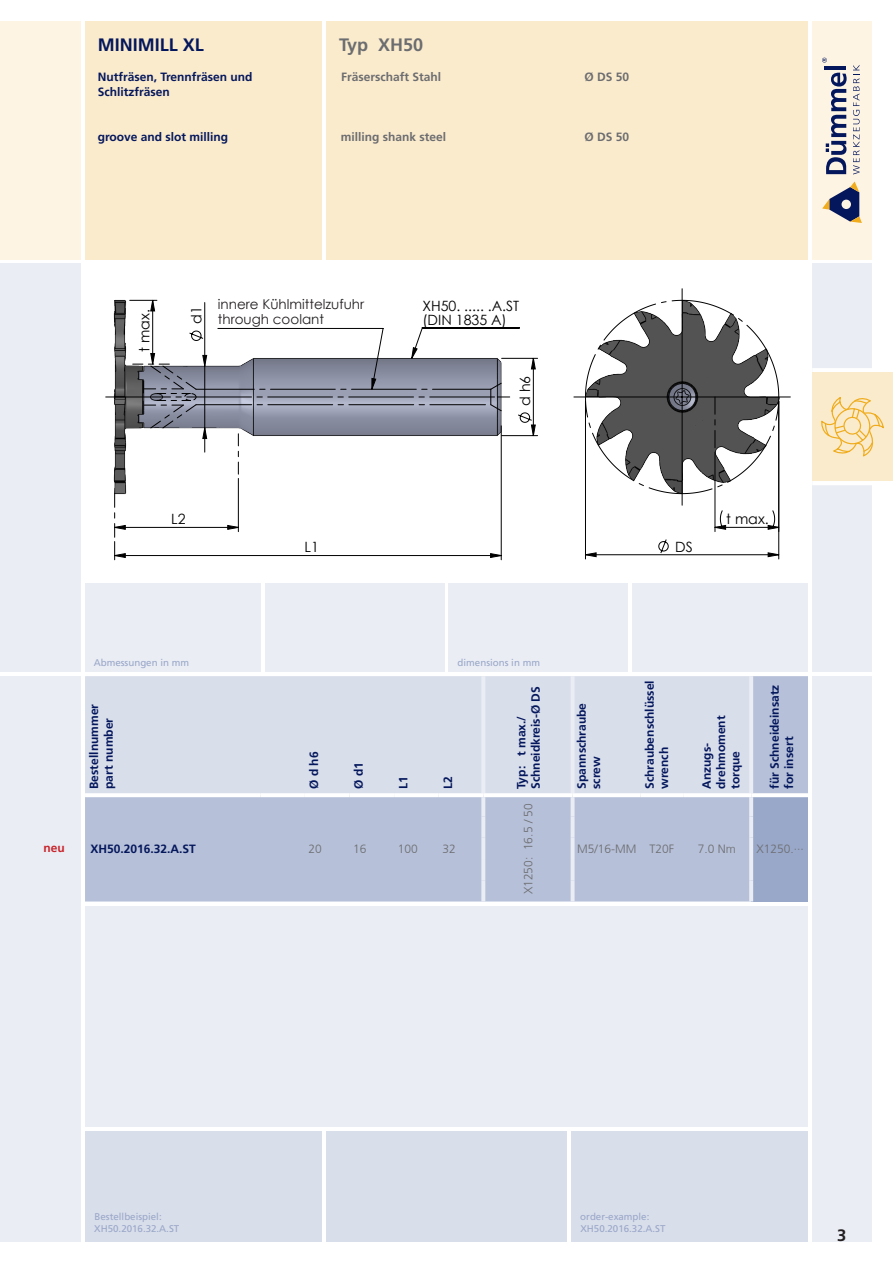
<style>
.page{position:relative;width:893px;height:1263px;background:#fff}
.page>*{position:absolute;margin:0;border:0;box-sizing:border-box;transform-origin:0 0}
.Typ__Dü_Blau_100{font:700 18px "Frutiger LT Com";color:#04175c}
.Typ_Bezeichnung__Dü{font:700 18px "Frutiger LT Com";color:#6c6d70}
.Pagina{font:700 16.5px "Frutiger LT Com";color:#231f20}
.t1{font:14.1px/13.8px "Century Gothic";color:#000}
.Bemaßung_Zeichnung_9{font:13.5px "Century Gothic";color:#231f20}
.Tabelle_Artikelnr__D{font:700 12px/14.4px "Frutiger LT Com";color:#04175c}
.Typ_Info__Dü_Blau_10{font:700 12px "Frutiger LT Com";color:#04175c}
.Typ_Info__Dü_sch_70{font:700 12px "Frutiger LT Com";color:#6c6d70}
.TabelleMaße_mittig{font:300 12px "Frutiger LT Com";color:#6c6d70}
.TabelleMaße_linksbue{font:300 12px "Frutiger LT Com";color:#6c6d70}
.Tabelle_NEU_rot_Prod{font:700 12px "Frutiger LT Com";color:#c8242b}
.AllgemeinInfo{font:9.75px "Frutiger LT Com";color:#99a7c8}
</style>
<div class="page">
<div style="left:812px;top:264px;width:60px;height:408px;background:#eaedf4"></div>
<div style="left:812px;top:676px;width:60px;height:566px;background:#eaedf4"></div>
<div style="left:85px;top:21px;width:237px;height:238px;background:#fbebcd"></div>
<div style="left:326px;top:21px;width:482px;height:238px;background:#fbebcd"></div>
<div style="left:0;top:21px;width:81px;height:238px;background:#fef4e4"></div>
<div style="left:85px;top:584px;width:175px;height:88px;background:#eaedf4"></div>
<div style="left:265px;top:584px;width:179px;height:88px;background:#eaedf4"></div>
<div style="left:449px;top:584px;width:179px;height:88px;background:#eaedf4"></div>
<div style="left:632px;top:584px;width:176px;height:88px;background:#eaedf4"></div>
<div style="left:85px;top:1131px;width:237px;height:111px;background:#d9deeb"></div>
<div style="left:326px;top:1131px;width:241px;height:111px;background:#d9deeb"></div>
<div style="left:571px;top:1131px;width:237px;height:111px;background:#d9deeb"></div>
<div style="left:0;top:676px;width:81px;height:566px;background:#eaedf4"></div>
<div style="left:0;top:264px;width:81px;height:408px;background:#eaedf4"></div>
<div style="left:812px;top:21px;width:60px;height:238px;background:#fef4e4"></div>
<hr style="left:812px;top:368px;width:81px;height:4px;background:#fff">
<hr style="left:812px;top:481px;width:81px;height:4px;background:#fff">
<div style="left:812px;top:372px;width:81px;height:109px;background:#fbebcd"></div>
<svg style="left:822px;top:181px;width:40px;height:42px"></svg>
<svg style="left:826px;top:73px;width:21px;height:101px"></svg>
<hr style="left:825px;top:66px;width:21px;height:4px;background:#04175c">
<svg style="left:822px;top:58px;width:5px;height:5px"></svg>
<svg style="left:853px;top:65px;width:7px;height:109px"></svg>
<svg style="left:821px;top:397px;width:63px;height:60px"></svg>
<svg style="left:85px;top:676px;width:723px;height:225px;background:#c7cfe1"></svg>
<div style="left:751px;top:795px;width:57px;height:106px;background:#99a7c8"></div>
<hr style="left:749px;top:676px;width:4px;height:117px;background:#eaedf4">
<hr style="left:749px;top:797px;width:4px;height:19px;background:#eaedf4">
<hr style="left:749px;top:816px;width:4px;height:22px;background:#eaedf4">
<hr style="left:749px;top:838px;width:4px;height:21px;background:#eaedf4">
<hr style="left:749px;top:859px;width:4px;height:21px;background:#eaedf4">
<hr style="left:749px;top:880px;width:4px;height:21px;background:#eaedf4">
<hr style="left:481px;top:676px;width:4px;height:117px;background:#eaedf4">
<hr style="left:571px;top:676px;width:4px;height:117px;background:#eaedf4">
<svg style="left:481px;top:797px;width:4px;height:19px"></svg>
<svg style="left:571px;top:797px;width:4px;height:19px"></svg>
<svg style="left:481px;top:816px;width:4px;height:22px"></svg>
<svg style="left:571px;top:816px;width:4px;height:22px"></svg>
<svg style="left:481px;top:838px;width:4px;height:21px"></svg>
<svg style="left:571px;top:838px;width:4px;height:21px"></svg>
<svg style="left:481px;top:859px;width:4px;height:21px"></svg>
<svg style="left:571px;top:859px;width:4px;height:21px"></svg>
<svg style="left:481px;top:880px;width:4px;height:21px"></svg>
<svg style="left:571px;top:880px;width:4px;height:21px"></svg>
<hr style="left:85px;top:793px;width:175px;height:4px;background:#fff">
<hr style="left:260px;top:793px;width:45px;height:4px;background:#fff">
<hr style="left:305px;top:793px;width:44px;height:4px;background:#fff">
<hr style="left:349px;top:793px;width:45px;height:4px;background:#fff">
<hr style="left:394px;top:793px;width:45px;height:4px;background:#fff">
<hr style="left:439px;top:793px;width:44px;height:4px;background:#fff">
<hr style="left:483px;top:793px;width:90px;height:4px;background:#fff">
<hr style="left:573px;top:793px;width:68px;height:4px;background:#fff">
<hr style="left:641px;top:793px;width:42px;height:4px;background:#fff">
<hr style="left:683px;top:793px;width:68px;height:4px;background:#fff">
<svg style="left:751px;top:793px;width:57px;height:4px"></svg>
<div style="left:85px;top:906px;width:723px;height:221px;background:#eaedf4"></div>
<hr style="left:422px;top:327px;width:97px;height:1px;background:#000">
<hr style="left:682px;top:289px;width:1px;height:108px;background:#000">
<hr style="left:574px;top:397px;width:108px;height:1px;background:#000">
<hr style="left:682px;top:397px;width:1px;height:108px;background:#000">
<hr style="left:682px;top:397px;width:108px;height:1px;background:#000">
<svg style="left:585px;top:300px;width:194px;height:194px"></svg>
<hr style="left:501px;top:426px;width:1px;height:134px;background:#000">
<hr style="left:715px;top:452px;width:1px;height:80px;background:#000">
<hr style="left:585px;top:401px;width:1px;height:158px;background:#000">
<hr style="left:778px;top:401px;width:1px;height:158px;background:#000">
<hr style="left:238px;top:478px;width:1px;height:54px;background:#000">
<hr style="left:502px;top:435px;width:36px;height:1px;background:#000">
<hr style="left:502px;top:358px;width:36px;height:1px;background:#000">
<svg style="left:714px;top:509px;width:66px;height:21px"></svg>
<svg style="left:586px;top:538px;width:194px;height:20px"></svg>
<svg style="left:114px;top:494px;width:388px;height:66px"></svg>
<svg style="left:517px;top:357px;width:19px;height:79px"></svg>
<svg style="left:105px;top:299px;width:405px;height:175px"></svg>
<p class="Typ__Dü_Blau_100" style="left:98px;top:34px;width:108px">MINIMILL XL</p>
<p class="Typ_Info__Dü_Blau_10" style="left:98px;top:70px;width:156px">Nutfräsen, Trennfräsen und</p>
<p class="Typ_Info__Dü_Blau_10" style="left:98px;top:85px;width:74px">Schlitzfräsen</p>
<p class="Typ_Info__Dü_Blau_10" style="left:98px;top:130px;width:132px">groove and slot milling</p>
<p class="Typ_Bezeichnung__Dü" style="left:339px;top:34px;width:86px">Typ XH50</p>
<p class="Typ_Info__Dü_sch_70" style="left:341px;top:70px;width:102px">Fräserschaft Stahl</p>
<p class="Typ_Info__Dü_sch_70" style="left:341px;top:130px;width:107px">milling shank steel</p>
<p class="Typ_Info__Dü_sch_70" style="left:585px;top:70px;width:46px">Ø DS 50</p>
<p class="Typ_Info__Dü_sch_70" style="left:585px;top:130px;width:46px">Ø DS 50</p>
<p class="t1" style="left:137px;top:352px;width:44px;rotate:-90deg">t max.</p>
<p class="t1" style="left:189px;top:324px;width:19px;rotate:-90deg">d1</p>
<p class="Bemaßung_Zeichnung_9" style="left:218px;top:295px;width:148px">innere Kühlmittelzufuhr</p>
<p class="Bemaßung_Zeichnung_9" style="left:218px;top:310px;width:108px">through coolant</p>
<p class="t1" style="left:422px;top:299px;width:98px">XH50. ..... .A.ST (DIN 1835 A)</p>
<p class="t1" style="left:518px;top:406px;width:32px;rotate:-90deg">d h6</p>
<p class="t1" style="left:171px;top:512px;width:16px">L2</p>
<p class="t1" style="left:304px;top:540px;width:16px">L1</p>
<p class="AllgemeinInfo" style="left:94px;top:657px;width:97px">Abmessungen in mm</p>
<p class="AllgemeinInfo" style="left:458px;top:657px;width:84px">dimensions in mm</p>
<p class="Tabelle_Artikelnr__D" style="left:87px;top:789px;width:86px;rotate:-90deg">Bestellnummer</p>
<p class="Tabelle_Artikelnr__D" style="left:101px;top:789px;width:72px;rotate:-90deg">part number</p>
<p class="Tabelle_Artikelnr__D" style="left:307px;top:789px;width:39px;rotate:-90deg">Ø d h6</p>
<p class="Tabelle_Artikelnr__D" style="left:351px;top:789px;width:28px;rotate:-90deg">Ø d1</p>
<p class="Tabelle_Artikelnr__D" style="left:396px;top:789px;width:14px;rotate:-90deg">L1</p>
<p class="Tabelle_Artikelnr__D" style="left:440px;top:789px;width:14px;rotate:-90deg">L2</p>
<p class="Tabelle_Artikelnr__D" style="left:514px;top:789px;width:104px;rotate:-90deg">Typ: t max./<br>Schneidkreis-Ø DS</p>
<p class="Tabelle_Artikelnr__D" style="left:574px;top:789px;width:88px;rotate:-90deg">Spannschraube</p>
<p class="Tabelle_Artikelnr__D" style="left:589px;top:789px;width:34px;rotate:-90deg">screw</p>
<p class="t1" style="left:675px;top:539px;width:19px">DS</p>
<p class="t1" style="left:726px;top:512px;width:44px">t max.</p>
<p class="Tabelle_Artikelnr__D" style="left:642px;top:789px;width:110px;rotate:-90deg">Schraubenschlüssel</p>
<p class="Tabelle_Artikelnr__D" style="left:714px;top:789px;width:75px;rotate:-90deg">drehmoment</p>
<p class="Tabelle_Artikelnr__D" style="left:657px;top:789px;width:43px;rotate:-90deg">wrench</p>
<p class="Tabelle_Artikelnr__D" style="left:699px;top:789px;width:47px;rotate:-90deg">Anzugs-</p>
<p class="Tabelle_Artikelnr__D" style="left:728px;top:789px;width:39px;rotate:-90deg">torque</p>
<p class="Tabelle_Artikelnr__D" style="left:767px;top:789px;width:106px;rotate:-90deg">für Schneideinsatz</p>
<p class="Tabelle_Artikelnr__D" style="left:782px;top:789px;width:54px;rotate:-90deg">for insert</p>
<p class="TabelleMaße_mittig" style="left:521px;top:894px;width:92px;rotate:-90deg">X1250: 16.5 / 50</p>
<p class="Tabelle_NEU_rot_Prod" style="left:44px;top:840px;width:23px">neu</p>
<p class="Tabelle_Artikelnr__D" style="left:90px;top:841px;width:107px">XH50.2016.32.A.ST</p>
<p class="TabelleMaße_linksbue" style="left:308px;top:841px;width:15px">20</p>
<p class="TabelleMaße_linksbue" style="left:353px;top:841px;width:15px">16</p>
<p class="TabelleMaße_linksbue" style="left:398px;top:841px;width:22px">100</p>
<p class="TabelleMaße_linksbue" style="left:442px;top:841px;width:15px">32</p>
<p class="TabelleMaße_linksbue" style="left:577px;top:842px;width:61px">M5/16-MM</p>
<p class="TabelleMaße_mittig" style="left:649px;top:842px;width:26px">T20F</p>
<p class="TabelleMaße_mittig" style="left:698px;top:842px;width:40px">7.0 Nm</p>
<p class="TabelleMaße_mittig" style="left:756px;top:842px;width:49px">X1250.∙∙∙</p>
<p class="AllgemeinInfo" style="left:95px;top:1211px;width:69px">Bestellbeispiel:</p>
<p class="AllgemeinInfo" style="left:94px;top:1223px;width:87px">XH50.2016.32.A.ST</p>
<p class="AllgemeinInfo" style="left:580px;top:1211px;width:71px">order-example:</p>
<p class="AllgemeinInfo" style="left:580px;top:1223px;width:87px">XH50.2016.32.A.ST</p>
<p class="Pagina" style="left:837px;top:1225px;width:11px">3</p>
</div>
